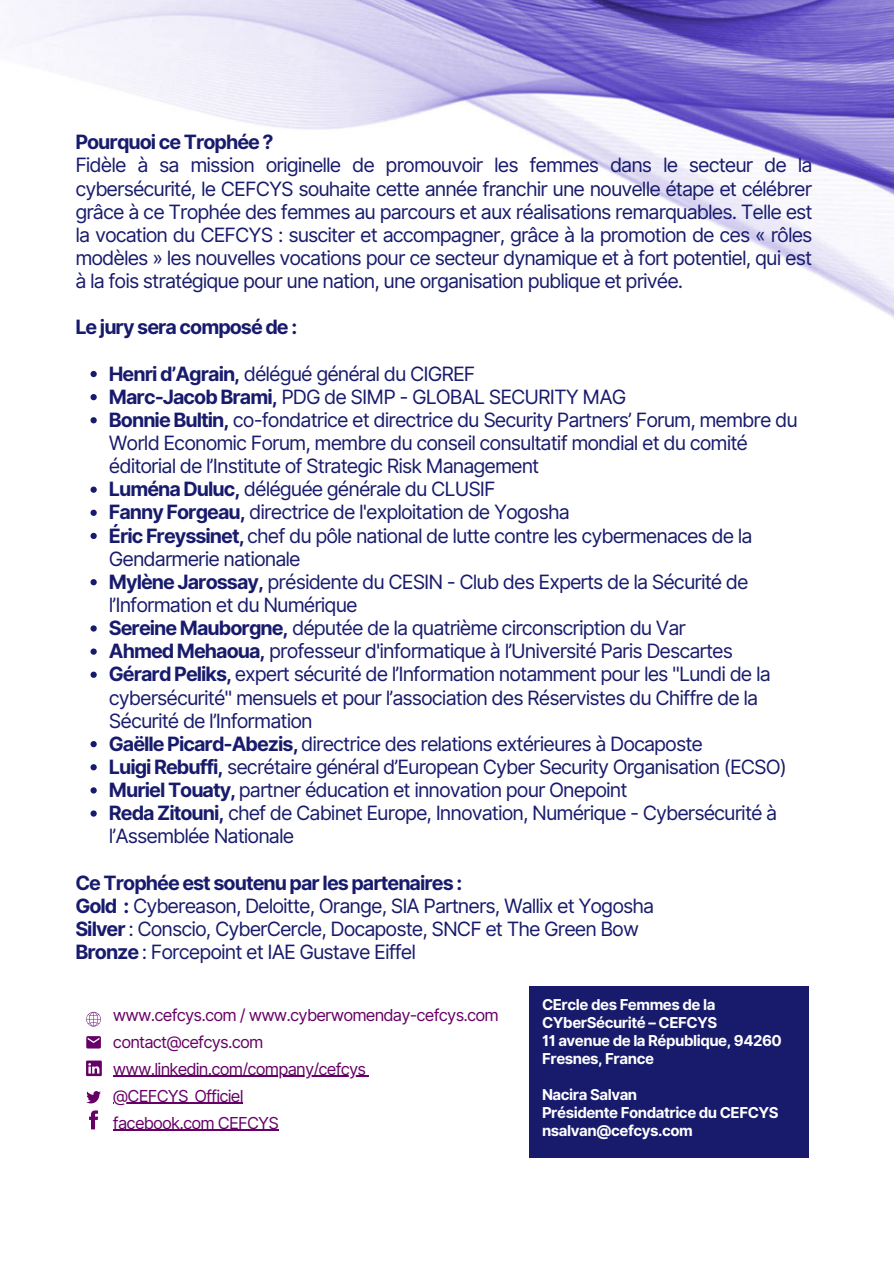
<style>
.page{position:relative;width:894px;height:1264px;background:#fff}
.page>*{position:absolute;margin:0;border:0;box-sizing:border-box;transform-origin:0 0}
.t1{font:19.65px/23.1px "Inter";letter-spacing:-.05em;color:#181b6c}
.t2{font:700 19.65px "Inter";letter-spacing:-.05em;color:#181b6c}
.t3{font:16.5px/27px "Inter";letter-spacing:-.05em;color:#606}
.t4{font:700 15px/18px "Inter";letter-spacing:-.03em;color:#fff}
.s1{font-weight:700}
</style>
<div class="page">
<img style="left:4px;top:0;width:889px;height:317px">
<svg style="left:90px;top:371px;width:7px;height:6px"></svg>
<svg style="left:90px;top:394px;width:7px;height:6px"></svg>
<svg style="left:90px;top:417px;width:7px;height:6px"></svg>
<svg style="left:90px;top:486px;width:7px;height:7px"></svg>
<svg style="left:90px;top:509px;width:7px;height:7px"></svg>
<svg style="left:90px;top:533px;width:7px;height:6px"></svg>
<svg style="left:90px;top:579px;width:7px;height:6px"></svg>
<svg style="left:90px;top:625px;width:7px;height:6px"></svg>
<svg style="left:90px;top:648px;width:7px;height:6px"></svg>
<svg style="left:90px;top:671px;width:7px;height:7px"></svg>
<svg style="left:90px;top:741px;width:7px;height:6px"></svg>
<svg style="left:90px;top:764px;width:7px;height:6px"></svg>
<svg style="left:90px;top:787px;width:7px;height:6px"></svg>
<svg style="left:90px;top:810px;width:7px;height:6px"></svg>
<svg style="left:86px;top:1011px;width:15px;height:15px"></svg>
<svg style="left:86px;top:1036px;width:15px;height:12px"></svg>
<svg style="left:86px;top:1060px;width:16px;height:16px"></svg>
<svg style="left:86px;top:1091px;width:15px;height:12px"></svg>
<svg style="left:89px;top:1110px;width:9px;height:19px"></svg>
<div style="left:529px;top:986px;width:279px;height:171px;background:#181b6c"></div>
<hr style="left:113px;top:1075px;width:252px;height:1px;background:#606">
<hr style="left:113px;top:1102px;width:130px;height:1px;background:#606">
<hr style="left:113px;top:1129px;width:165px;height:1px;background:#606">
<p class="t2" style="left:75px;top:130px;width:200px">Pourquoi ce Trophée ?</p>
<p class="t1" style="left:75px;top:154px;width:738px;text-align:justify">Fidèle à sa mission originelle de promouvoir les femmes dans le secteur de la cybersécurité, le CEFCYS souhaite cette année franchir une nouvelle étape et célébrer grâce à ce Trophée des femmes au parcours et aux réalisations remarquables. Telle est la vocation du CEFCYS : susciter et accompagner, grâce à la promotion de ces « rôles modèles » les nouvelles vocations pour ce secteur dynamique et à fort potentiel, qui est à la fois stratégique pour une nation, une organisation publique et privée.</p>
<p class="t2" style="left:75px;top:315px;width:223px">Le jury sera composé de :</p>
<p class="t1" style="left:109px;top:362px;width:690px"><span class="s1">Henri d’Agrain,</span> délégué général du CIGREF<br><span class="s1">Marc-Jacob Brami,</span> PDG de SIMP - GLOBAL SECURITY MAG<br><span class="s1">Bonnie Bultin,</span> co-fondatrice et directrice du Security Partners’ Forum, membre du World Economic Forum, membre du conseil consultatif mondial et du comité éditorial de l’Institute of Strategic Risk Management<br><span class="s1">Luména Duluc,</span> déléguée générale du CLUSIF<br><span class="s1">Fanny Forgeau,</span> directrice de l'exploitation de Yogosha<br><span class="s1">Éric Freyssinet,</span> chef du pôle national de lutte contre les cybermenaces de la Gendarmerie nationale<br><span class="s1">Mylène Jarossay,</span> présidente du CESIN - Club des Experts de la Sécurité de l’Information et du Numérique<br><span class="s1">Sereine Mauborgne,</span> députée de la quatrième circonscription du Var<br><span class="s1">Ahmed Mehaoua,</span> professeur d'informatique à l’Université Paris Descartes <span class="s1">Gérard Peliks,</span> expert sécurité de l’Information notamment pour les "Lundi de la cybersécurité" mensuels et pour l’association des Réservistes du Chiffre de la Sécurité de l’Information<br><span class="s1">Gaëlle Picard-Abezis,</span> directrice des relations extérieures à Docaposte<br><span class="s1">Luigi Rebuffi,</span> secrétaire général d’European Cyber Security Organisation (ECSO)<br><span class="s1">Muriel Touaty,</span> partner éducation et innovation pour Onepoint<br><span class="s1">Reda Zitouni,</span> chef de Cabinet Europe, Innovation, Numérique - Cybersécurité à l’Assemblée Nationale</p>
<p class="t1" style="left:75px;top:870px;width:580px"><span class="s1">Ce Trophée est soutenu par les partenaires :<br>Gold :</span> Cybereason, Deloitte, Orange, SIA Partners, Wallix et Yogosha <span class="s1">Silver</span> : Conscio, CyberCercle, Docaposte, SNCF et The Green Bow <span class="s1">Bronze</span> : Forcepoint et IAE Gustave Eiffel</p>
<p class="t3" style="left:113px;top:1001px;width:387px">www.cefcys.com / www.cyberwomenday-cefcys.com contact@cefcys.com www.linkedin.com/company/cefcys @CEFCYS_Officiel<br>facebook.com CEFCYS</p>
<p class="t4" style="left:542px;top:995px;width:241px">CErcle des Femmes de la<br>CYberSécurité – CEFCYS<br>11 avenue de la République, 94260<br>Fresnes, France</p>
<p class="t4" style="left:542px;top:1085px;width:238px">Nacira Salvan<br>Présidente Fondatrice du CEFCYS nsalvan@cefcys.com</p>
</div>
